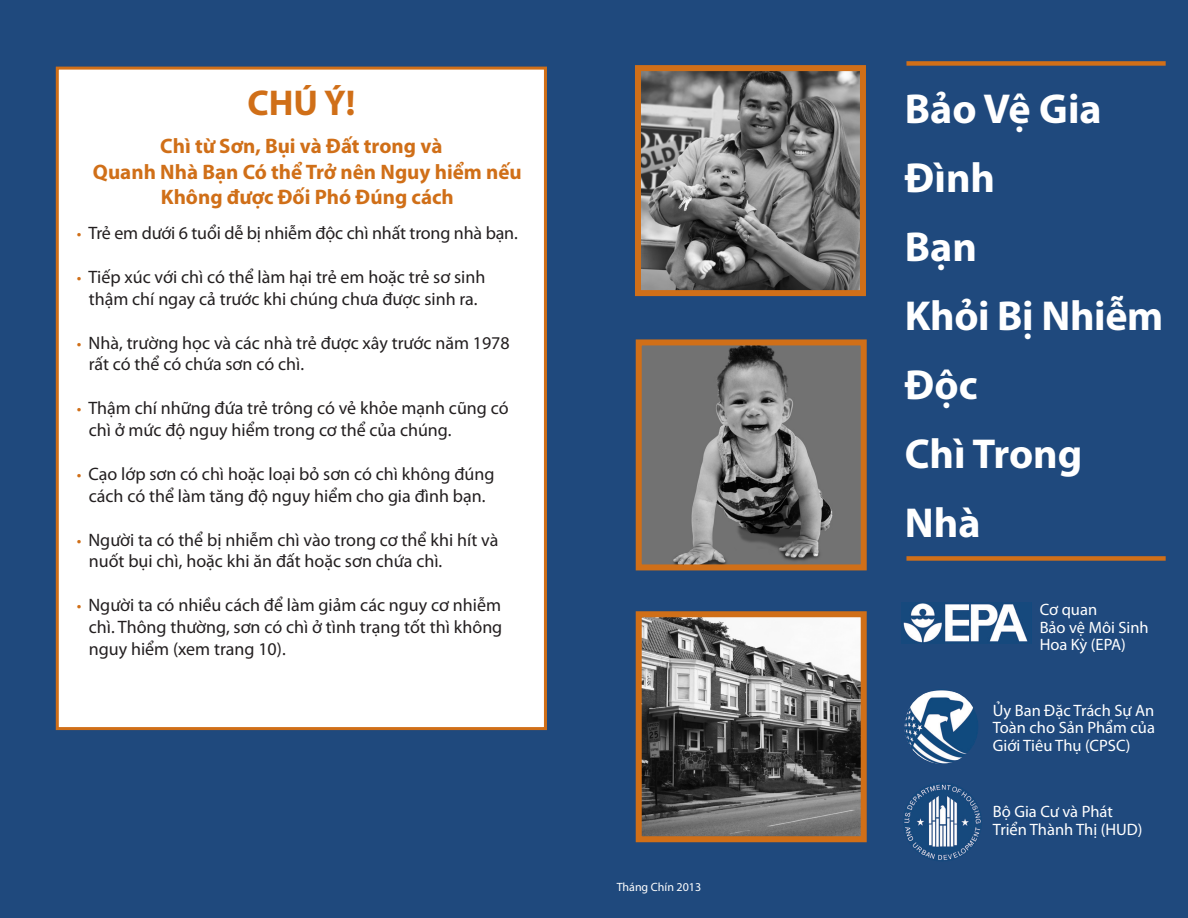
<style>
.page{position:relative;width:1188px;height:918px;background:#1f497d}
.page>*{position:absolute;margin:0;border:0;box-sizing:border-box;transform-origin:0 0}
.t1{font:700 42px/69px "Myriad Pro";color:#fff}
.t2{font:700 36px "Myriad Pro";color:#d06f18}
.t3{font:700 21px/25.2px "Myriad Pro";color:#d06f18;text-align:center}
.t4{font:18px/21.6px "Myriad Pro";color:#231f20}
.t5{font:16.5px/17.2px "Myriad Pro";color:#fff}
.t6{font:12px "Myriad Pro";color:#fff}
.s1{font-size:16.5px;color:#d06f18}
</style>
<div class="page">
<div style="left:906px;top:61px;width:260px;height:5px;background:#d06f18"></div>
<div style="left:906px;top:556px;width:260px;height:5px;background:#d06f18"></div>
<img style="left:642px;top:72px;width:217px;height:217px">
<div style="left:635px;top:65px;width:231px;height:231px;border:6px solid #d06f18"></div>
<img style="left:643px;top:346px;width:217px;height:217px">
<div style="left:636px;top:339px;width:231px;height:231px;border:6px solid #d06f18"></div>
<img style="left:643px;top:618px;width:217px;height:217px">
<div style="left:636px;top:611px;width:231px;height:231px;border:6px solid #d06f18"></div>
<div style="left:57px;top:68px;width:488px;height:661px;background:#fff"></div>
<div style="left:56px;top:67px;width:491px;height:663px;border:3px solid #d06f18"></div>
<img style="left:903px;top:602px;width:126px;height:41px">
<img style="left:904px;top:689px;width:75px;height:76px;border-radius:38px">
<div style="left:903px;top:688px;width:77px;height:77px;border:2px solid #1f497d;border-radius:50%"></div>
<img style="left:903px;top:782px;width:79px;height:80px;border-radius:40px">
<p class="t2" style="left:247px;top:79px;width:109px">CHÚ Ý!</p>
<p class="t3" style="left:93px;top:133px;width:430px">Chì từ Sơn, Bụi và Đất trong và<br>Quanh Nhà Bạn Có thể Trở nên Nguy hiểm nếu<br>Không được Đối Phó Đúng cách</p>
<p class="t4" style="left:77px;top:222px;width:442px"><span class="s1">•</span> Trẻ em dưới 6 tuổi dễ bị nhiễm độc chì nhất trong nhà bạn.</p>
<p class="t4" style="left:77px;top:266px;width:410px;text-align:center"><span class="s1">•</span> Tiếp xúc với chì có thể làm hại trẻ em hoặc trẻ sơ sinh thậm chí ngay cả trước khi chúng chưa được sinh ra.</p>
<p class="t4" style="left:89px;top:331px;width:422px;text-indent:-12px"><span class="s1">•</span> Nhà, trường học và các nhà trẻ được xây trước năm 1978 rất có thể có chứa sơn có chì.</p>
<p class="t4" style="left:89px;top:397px;width:421px;text-indent:-12px"><span class="s1">•</span> Thậm chí những đứa trẻ trông có vẻ khỏe mạnh cũng có chì ở mức độ nguy hiểm trong cơ thể của chúng.</p>
<p class="t4" style="left:77px;top:463px;width:419px;text-align:center"><span class="s1">•</span> Cạo lớp sơn có chì hoặc loại bỏ sơn có chì không đúng cách có thể làm tăng độ nguy hiểm cho gia đình bạn.</p>
<p class="t4" style="left:89px;top:529px;width:411px;text-indent:-12px"><span class="s1">•</span> Người ta có thể bị nhiễm chì vào trong cơ thể khi hít và nuốt bụi chì, hoặc khi ăn đất hoặc sơn chứa chì.</p>
<p class="t4" style="left:89px;top:594px;width:415px;text-align:justify;text-indent:-12px"><span class="s1">•</span> Người ta có nhiều cách để làm giảm các nguy cơ nhiễm chì. Thông thường, sơn có chì ở tình trạng tốt thì không nguy hiểm (xem trang 10).</p>
<p class="t6" style="left:617px;top:880px;width:86px">Tháng Chín 2013</p>
<p class="t1" style="left:905px;top:73px;width:198px">Bảo Vệ Gia<br>Đình</p>
<p class="t1" style="left:905px;top:211px;width:74px">Bạn</p>
<p class="t1" style="left:905px;top:280px;width:260px">Khỏi Bị Nhiễm</p>
<p class="t1" style="left:905px;top:349px;width:74px">Độc</p>
<p class="t1" style="left:905px;top:418px;width:179px">Chì Trong</p>
<p class="t1" style="left:905px;top:487px;width:77px">Nhà</p>
<p class="t5" style="left:1040px;top:601px;width:111px">Cơ quan<br>Bảo vệ Môi Sinh<br>Hoa Kỳ (EPA)</p>
<p class="t5" style="left:993px;top:702px;width:164px;text-align:justify">Ủy Ban Đặc Trách Sự An Toàn cho Sản Phẩm của Giới Tiêu Thụ (CPSC)</p>
<p class="t5" style="left:993px;top:803px;width:151px">Bộ Gia Cư và Phát<br>Triển Thành Thị (HUD)</p>
</div>
